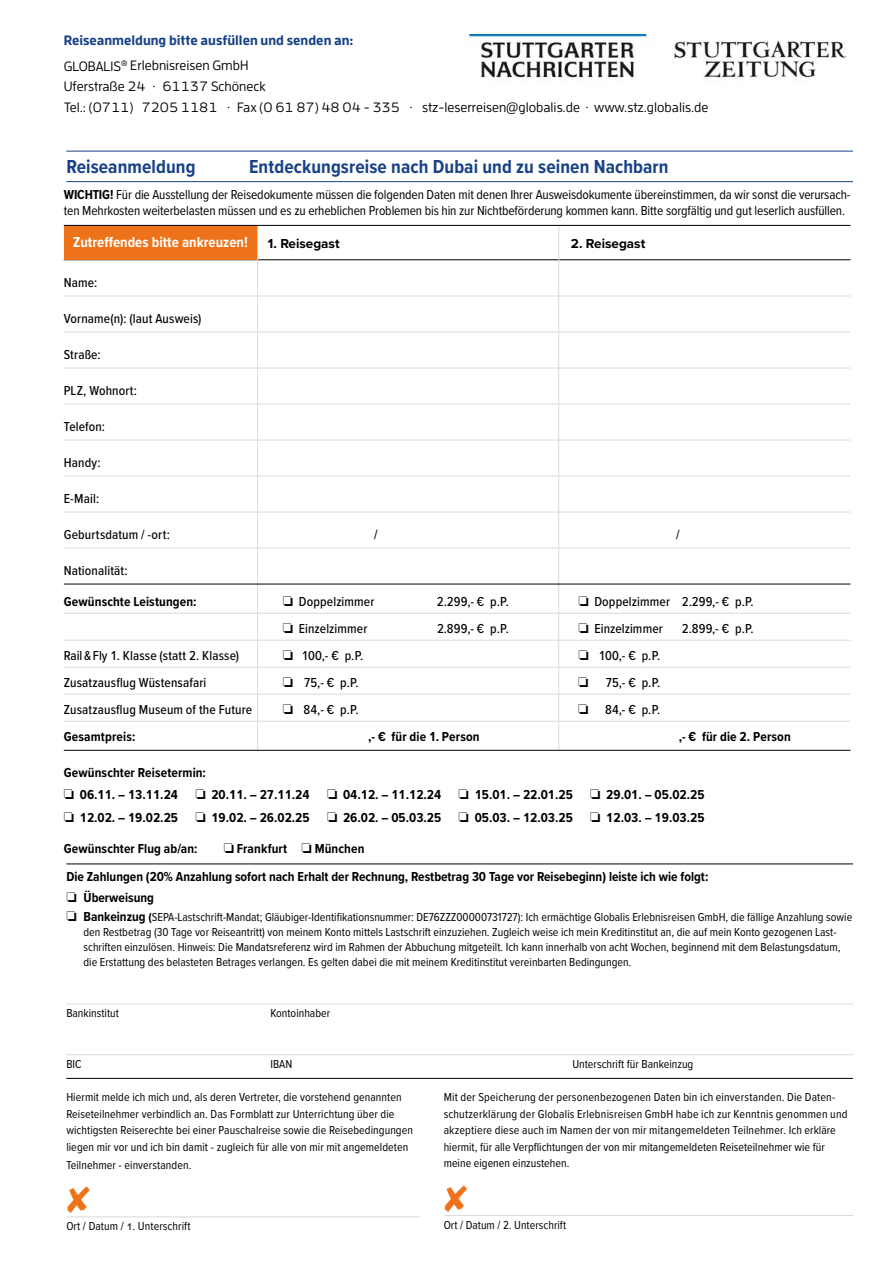
<style>
.page{position:relative;width:893px;height:1263px;background:#fff}
.page>*{position:absolute;margin:0;border:0;box-sizing:border-box;transform-origin:0 0}
.t1{font:700 19.5px "Proxima Nova Cond";letter-spacing:.005em;color:#184287}
.t2{font:700 15px "Proxima Nova Cond";color:#fff}
.t3{font:700 13.5px "Proxima Nova Cond";color:#000}
.t4{font:500 13.5px "Proxima Nova Cond";letter-spacing:.01em;color:#000}
.t5{font:13.5px/16.5px "Proxima Nova Cond";letter-spacing:-.01em;color:#000}
.t6{font:500 13.5px/21px "Enzo OT";color:#000}
.t7{font:700 13.5px/25.2px "Enzo OT";color:#184287}
.t8{font:700 13.5px "Proxima Nova";color:#000}
.t9{font:12px/16.5px "Proxima Nova Cond";color:#000}
.s1{font-weight:500;color:#000}
.s2{font-weight:700}
.s3{font-weight:700;font-size:13.5px}
</style>
<div class="page">
<hr style="left:66px;top:863px;width:787px;height:1px;background:#000">
<hr style="left:66px;top:1004px;width:787px;height:1px;background:#dadada">
<hr style="left:66px;top:1054px;width:787px;height:1px;background:#dadada">
<hr style="left:66px;top:1078px;width:787px;height:1px;background:#000">
<hr style="left:66px;top:1216px;width:353px;height:1px;background:#dadada">
<hr style="left:444px;top:1215px;width:409px;height:1px;background:#dadada">
<hr style="left:66px;top:151px;width:787px;height:1px;background:#184287">
<hr style="left:66px;top:181px;width:787px;height:1px;background:#184287">
<hr style="left:64px;top:259px;width:786px;height:1px;background:#000">
<div style="left:64px;top:225px;width:193px;height:35px;background:#ee7219"></div>
<hr style="left:257px;top:226px;width:1px;height:524px;background:#dadada">
<hr style="left:558px;top:226px;width:1px;height:524px;background:#dadada">
<hr style="left:64px;top:225px;width:786px;height:1px;background:#000">
<hr style="left:64px;top:296px;width:786px;height:1px;background:#dadada">
<hr style="left:64px;top:332px;width:786px;height:1px;background:#dadada">
<hr style="left:64px;top:368px;width:786px;height:1px;background:#dadada">
<hr style="left:64px;top:404px;width:786px;height:1px;background:#dadada">
<hr style="left:64px;top:440px;width:786px;height:1px;background:#dadada">
<hr style="left:64px;top:476px;width:786px;height:1px;background:#dadada">
<hr style="left:64px;top:512px;width:786px;height:1px;background:#dadada">
<hr style="left:64px;top:548px;width:786px;height:1px;background:#dadada">
<hr style="left:64px;top:584px;width:786px;height:1px;background:#000">
<hr style="left:64px;top:613px;width:786px;height:1px;background:#dadada">
<hr style="left:64px;top:640px;width:786px;height:1px;background:#dadada">
<hr style="left:64px;top:667px;width:786px;height:1px;background:#dadada">
<hr style="left:64px;top:694px;width:786px;height:1px;background:#dadada">
<hr style="left:64px;top:721px;width:786px;height:1px;background:#dadada">
<hr style="left:64px;top:750px;width:786px;height:1px;background:#000">
<img style="left:468px;top:34px;width:379px;height:47px">
<p class="t7" style="left:64px;top:27px;width:291px">Reiseanmeldung bitte ausfüllen und senden an:<br><span class="s1">GLOBALIS</span><sup>®</sup> <span class="s1">Erlebnisreisen GmbH</span></p>
<p class="t6" style="left:64px;top:76px;width:646px">Uferstraße 24 · 61137 Schöneck<br>Tel.: (0711) 7205 1181 · Fax (0 61 87) 48 04 - 335 · stz-leserreisen@globalis.de · www.stz.globalis.de</p>
<h1 class="t1" style="left:66px;top:152px;width:131px">Reiseanmeldung</h1>
<h1 class="t1" style="left:249px;top:152px;width:421px">Entdeckungsreise nach Dubai und zu seinen Nachbarn</h1>
<p class="t5" style="left:64px;top:186px;width:788px"><span class="s2">WICHTIG!</span> Für die Ausstellung der Reisedokumente müssen die folgenden Daten mit denen Ihrer Ausweisdokumente übereinstimmen, da wir sonst die verursach&shy;ten Mehrkosten weiterbelasten müssen und es zu erheblichen Problemen bis hin zur Nichtbeförderung kommen kann. Bitte sorgfältig und gut leserlich ausfüllen.</p>
<p class="t2" style="left:73px;top:231px;width:176px">Zutreffendes bitte ankreuzen!</p>
<p class="t8" style="left:268px;top:233px;width:73px">1. Reisegast</p>
<p class="t8" style="left:571px;top:233px;width:76px">2. Reisegast</p>
<p class="t4" style="left:64px;top:273px;width:35px">Name:</p>
<p class="t4" style="left:64px;top:309px;width:139px">Vorname(n): (laut Ausweis)</p>
<p class="t4" style="left:64px;top:345px;width:39px">Straße:</p>
<p class="t4" style="left:64px;top:381px;width:75px">PLZ, Wohnort:</p>
<p class="t4" style="left:64px;top:417px;width:43px">Telefon:</p>
<p class="t4" style="left:64px;top:453px;width:38px">Handy:</p>
<p class="t4" style="left:64px;top:489px;width:37px">E-Mail:</p>
<p class="t4" style="left:64px;top:525px;width:108px">Geburtsdatum / -ort:</p>
<p class="t4" style="left:374px;top:525px;width:5px">/</p>
<p class="t4" style="left:676px;top:525px;width:5px">/</p>
<p class="t4" style="left:64px;top:561px;width:65px">Nationalität:</p>
<p class="t3" style="left:64px;top:592px;width:134px">Gewünschte Leistungen:</p>
<p class="t4" style="left:283px;top:592px;width:93px">□ Doppelzimmer</p>
<p class="t4" style="left:437px;top:592px;width:73px">2.299,- € p.P.</p>
<p class="t4" style="left:578px;top:592px;width:177px">□ Doppelzimmer 2.299,- € p.P.</p>
<p class="t4" style="left:283px;top:619px;width:86px">□ Einzelzimmer</p>
<p class="t4" style="left:437px;top:619px;width:73px">2.899,- € p.P.</p>
<p class="t4" style="left:578px;top:619px;width:86px">□ Einzelzimmer</p>
<p class="t4" style="left:682px;top:619px;width:73px">2.899,- € p.P.</p>
<p class="t4" style="left:64px;top:646px;width:177px">Rail &amp; Fly 1. Klasse (statt 2. Klasse)</p>
<p class="t4" style="left:283px;top:646px;width:82px">□ 100,- € p.P.</p>
<p class="t4" style="left:578px;top:646px;width:84px">□ 100,- € p.P.</p>
<p class="t4" style="left:64px;top:673px;width:144px">Zusatzausflug Wüstensafari</p>
<p class="t4" style="left:283px;top:673px;width:78px">□ 75,- € p.P.</p>
<p class="t4" style="left:578px;top:673px;width:84px">□ 75,- € p.P.</p>
<p class="t4" style="left:64px;top:700px;width:190px">Zusatzausflug Museum of the Future</p>
<p class="t4" style="left:283px;top:700px;width:78px">□ 84,- € p.P.</p>
<p class="t4" style="left:578px;top:700px;width:84px">□ 84,- € p.P.</p>
<p class="t3" style="left:64px;top:727px;width:73px">Gesamtpreis:</p>
<p class="t3" style="left:368px;top:727px;width:113px">,- € für die 1. Person</p>
<p class="t3" style="left:679px;top:727px;width:114px">,- € für die 2. Person</p>
<p class="t3" style="left:64px;top:762px;width:144px">Gewünschter Reisetermin:</p>
<p class="t3" style="left:64px;top:785px;width:116px">□ 06.11. – 13.11.24</p>
<p class="t3" style="left:195px;top:785px;width:116px">□ 20.11. – 27.11.24</p>
<p class="t3" style="left:327px;top:785px;width:116px">□ 04.12. – 11.12.24</p>
<p class="t3" style="left:459px;top:785px;width:116px">□ 15.01. – 22.01.25</p>
<p class="t3" style="left:590px;top:785px;width:116px">□ 29.01. – 05.02.25</p>
<p class="t3" style="left:64px;top:807px;width:116px">□ 12.02. – 19.02.25</p>
<p class="t3" style="left:195px;top:807px;width:116px">□ 19.02. – 26.02.25</p>
<p class="t3" style="left:327px;top:807px;width:116px">□ 26.02. – 05.03.25</p>
<p class="t3" style="left:459px;top:807px;width:116px">□ 05.03. – 12.03.25</p>
<p class="t3" style="left:590px;top:807px;width:116px">□ 12.03. – 19.03.25</p>
<p class="t3" style="left:64px;top:838px;width:135px">Gewünschter Flug ab/an:</p>
<p class="t3" style="left:224px;top:838px;width:142px">□ Frankfurt □ München</p>
<p class="t3" style="left:66px;top:867px;width:643px">Die Zahlungen (20% Anzahlung sofort nach Erhalt der Rechnung, Restbetrag 30 Tage vor Reisebeginn) leiste ich wie folgt:</p>
<p class="t3" style="left:66px;top:888px;width:89px">□ Überweisung</p>
<p class="t9" style="left:84px;top:909px;width:770px;line-height:15px;text-indent:-17px">□ <span class="s3">Bankeinzug</span> <span class="s2">(</span>SEPA-Lastschrift-Mandat; Gläubiger-Identifikationsnummer: DE76ZZZ00000731727): Ich ermächtige Globalis Erlebnisreisen GmbH, die fällige Anzahlung sowie den Restbetrag (30 Tage vor Reiseantritt) von meinem Konto mittels Lastschrift einzuziehen. Zugleich weise ich mein Kreditinstitut an, die auf mein Konto gezogenen Last&shy;schriften einzulösen. Hinweis: Die Mandatsreferenz wird im Rahmen der Abbuchung mitgeteilt. Ich kann innerhalb von acht Wochen, beginnend mit dem Belastungsdatum, die Erstattung des belasteten Betrages verlangen. Es gelten dabei die mit meinem Kreditinstitut vereinbarten Bedingungen.</p>
<p class="t9" style="left:66px;top:1004px;width:54px">Bankinstitut</p>
<p class="t9" style="left:270px;top:1004px;width:61px">Kontoinhaber</p>
<p class="t9" style="left:66px;top:1055px;width:17px">BIC</p>
<p class="t9" style="left:270px;top:1055px;width:23px">IBAN</p>
<p class="t9" style="left:572px;top:1055px;width:123px">Unterschrift für Bankeinzug</p>
<p class="t9" style="left:66px;top:1088px;width:348px">Hiermit melde ich mich und, als deren Vertreter, die vorstehend genannten Reiseteilnehmer verbindlich an. Das Formblatt zur Unterrichtung über die wichtigsten Reiserechte bei einer Pauschalreise sowie die Reisebedingungen liegen mir vor und ich bin damit - zugleich für alle von mir mit angemeldeten</p>
<p class="t9" style="left:66px;top:1156px;width:127px">Teilnehmer - einverstanden.</p>
<p class="t9" style="left:444px;top:1088px;width:405px">Mit der Speicherung der personenbezogenen Daten bin ich einverstanden. Die Daten&shy;schutzerklärung der Globalis Erlebnisreisen GmbH habe ich zur Kenntnis genommen und akzeptiere diese auch im Namen der von mir mitangemeldeten Teilnehmer. Ich erkläre hiermit, für alle Verpflichtungen der von mir mitangemeldeten Reiseteilnehmer wie für meine eigenen einzustehen.</p>
<p class="t9" style="left:66px;top:1217px;width:126px">Ort / Datum / 1. Unterschrift</p>
<p class="t9" style="left:444px;top:1216px;width:124px">Ort / Datum / 2. Unterschrift</p>
</div>
